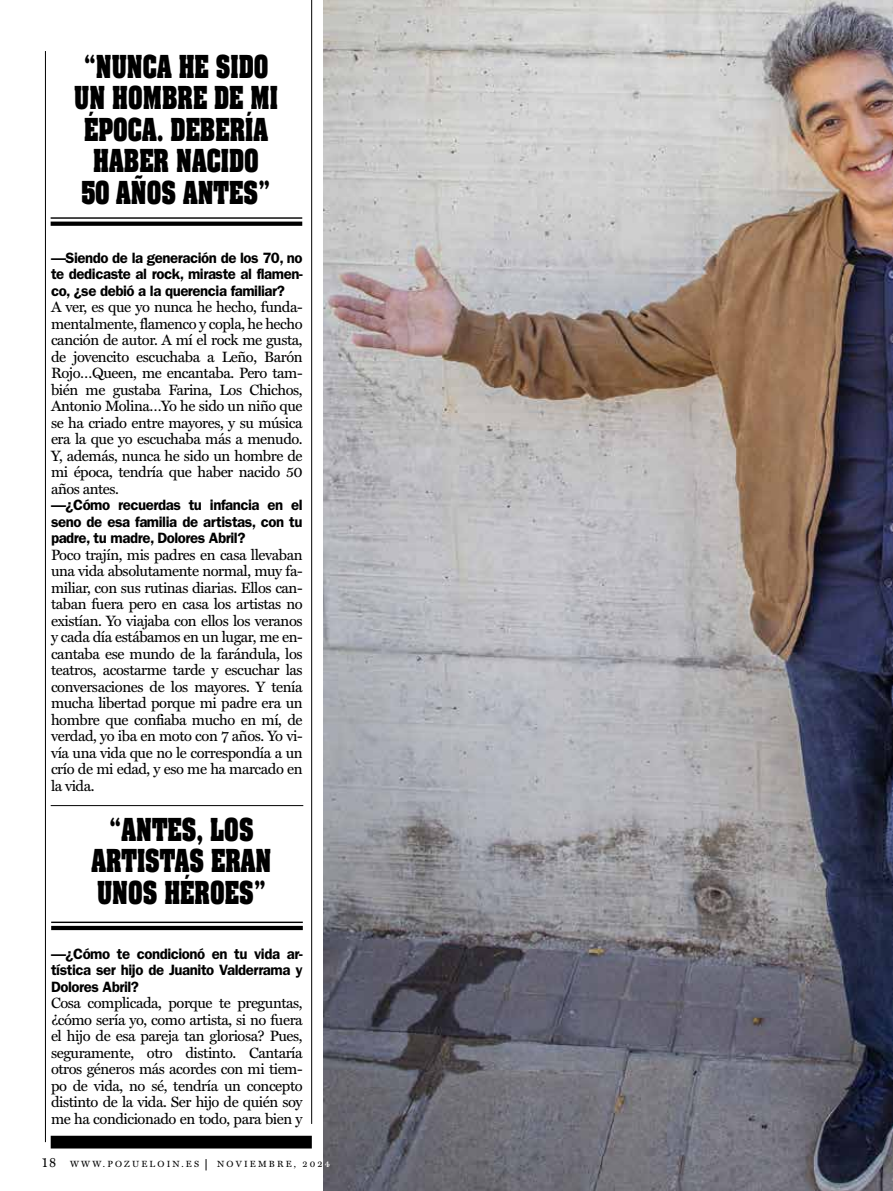
<style>
.page{position:relative;width:893px;height:1191px;background:#fff}
.page>*{position:absolute;margin:0;border:0;box-sizing:border-box;transform-origin:0 0}
.t1{font:700 27px/31.5px "Aachen Std";color:#000;text-align:center;scale:.76 1}
.t2{font:15px/16.5px "Miller Text";letter-spacing:-.03em;color:#000;text-align:justify}
.t3{font:600 15px/16.5px "ITC Franklin Gothic Std";letter-spacing:-.03em;color:#000;text-align:justify}
.t4{font:14.55px "Miller Text SC";color:#000;scale:.88 1}
.t5{font:9px "Miller Text SC";letter-spacing:.24em;color:#000}
.s1{color:#fffefd}
</style>
<div class="page">
<img style="left:323px;top:0;width:570px;height:1191px">
<div style="left:51px;top:1135px;width:261px;height:13px;background:#000"></div>
<hr style="left:45px;top:51px;width:1px;height:1091px;background:#000">
<hr style="left:311px;top:0;width:1px;height:1124px;background:#000">
<hr style="left:51px;top:805px;width:252px;height:1px;background:#000">
<hr style="left:51px;top:926px;width:252px;height:4px;background:#000">
<hr style="left:51px;top:921px;width:252px;height:2px;background:#000">
<div style="left:51px;top:221px;width:251px;height:5px;background:#000"></div>
<hr style="left:51px;top:217px;width:251px;height:2px;background:#000">
<h1 class="t1" style="left:74px;top:51px;width:269px">“NUNCA HE SIDO<br>UN HOMBRE DE MI<br>ÉPOCA. DEBERÍA<br>HABER NACIDO<br>50 AÑOS ANTES”</h1>
<p class="t3" style="left:51px;top:249px;width:253px">—Siendo de la generación de los 70, no te dedicaste al rock, miraste al flamen&shy;co, ¿se debió a la querencia familiar?</p>
<p class="t2" style="left:51px;top:299px;width:253px">A ver, es que yo nunca he hecho, funda&shy;mentalmente, flamenco y copla, he hecho canción de autor. A mí el rock me gusta, de jovencito escuchaba a Leño, Barón Rojo…Queen, me encantaba. Pero tam&shy;bién me gustaba Farina, Los Chichos, Antonio Molina…Yo he sido un niño que se ha criado entre mayores, y su música era la que yo escuchaba más a menudo.<br>Y, además, nunca he sido un hombre de mi época, tendría que haber nacido 50 años antes.</p>
<p class="t3" style="left:51px;top:497px;width:253px">—¿Cómo recuerdas tu infancia en el seno de esa familia de artistas, con tu padre, tu madre, Dolores Abril?</p>
<p class="t2" style="left:51px;top:546px;width:253px">Poco trajín, mis padres en casa llevaban una vida absolutamente normal, muy fa&shy;miliar, con sus rutinas diarias. Ellos can&shy;taban fuera pero en casa los artistas no existían. Yo viajaba con ellos los veranos y cada día estábamos en un lugar, me en&shy;cantaba ese mundo de la farándula, los teatros, acostarme tarde y escuchar las conversaciones de los mayores. Y tenía mucha libertad porque mi padre era un hombre que confiaba mucho en mí, de verdad, yo iba en moto con 7 años. Yo vi&shy;vía una vida que no le correspondía a un crío de mi edad, y eso me ha marcado en la vida.</p>
<h1 class="t1" style="left:91px;top:814px;width:239px">“ANTES, LOS<br>ARTISTAS ERAN<br>UNOS HÉROES”</h1>
<p class="t3" style="left:51px;top:945px;width:253px">—¿Cómo te condicionó en tu vida ar&shy;tística ser hijo de Juanito Valderrama y Dolores Abril?</p>
<p class="t2" style="left:51px;top:994px;width:253px">Cosa complicada, porque te preguntas, ¿cómo sería yo, como artista, si no fuera el hijo de esa pareja tan gloriosa? Pues, seguramente, otro distinto. Cantaría otros géneros más acordes con mi tiem&shy;po de vida, no sé, tendría un concepto distinto de la vida. Ser hijo de quién soy me ha condicionado en todo, para bien y</p>
<p class="t5" style="left:70px;top:1158px;width:131px">WWW.POZUELOIN.ES</p>
<p class="t5" style="left:217px;top:1158px;width:114px">NOVIEMBRE, 202<span class="s1">4</span></p>
<p class="t4" style="left:42px;top:1153px;width:18px">18</p>
</div>
